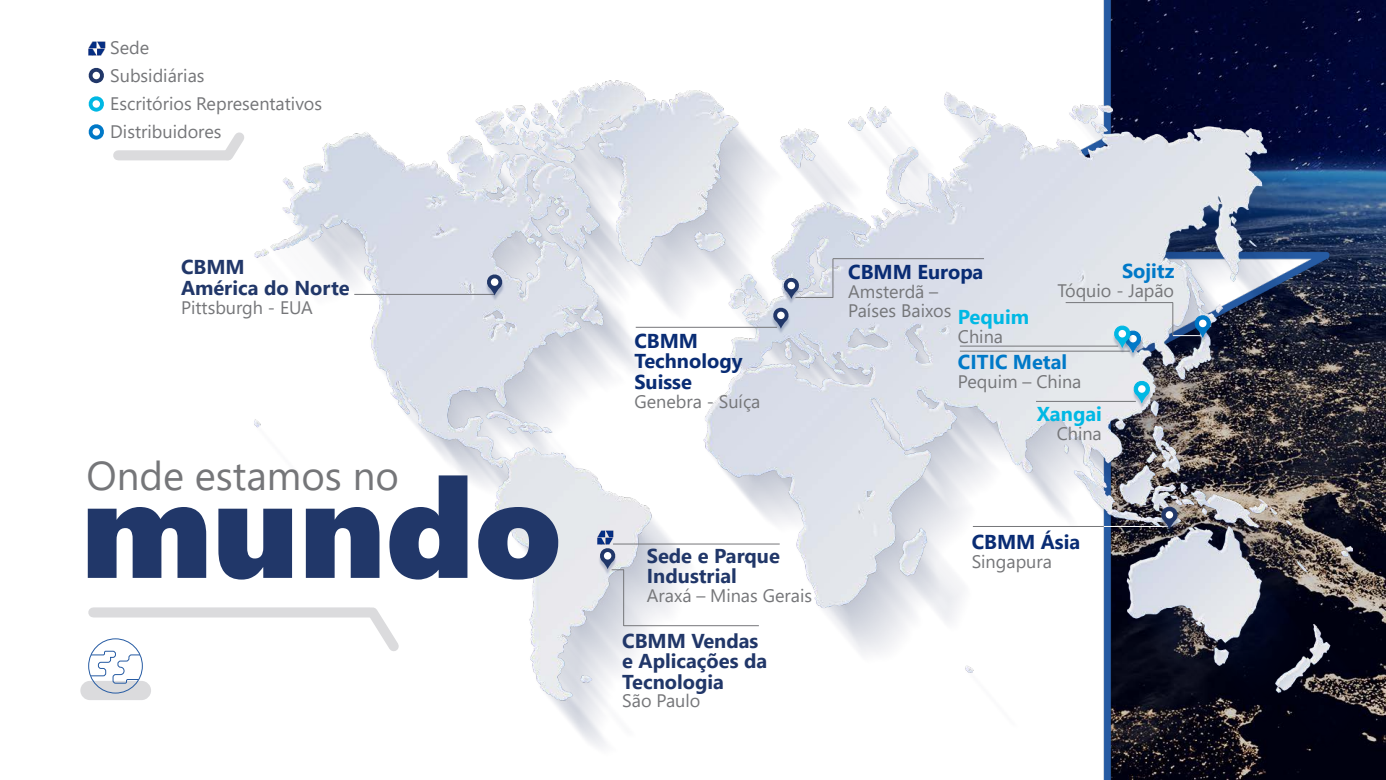
<style>
.page{position:relative;width:1386px;height:780px;background:#fff}
.page>*{position:absolute;margin:0;border:0;box-sizing:border-box;transform-origin:0 0}
.t1{font:138.25px "Segoe UI Black";color:#213769}
.t2{font:40.07px "Segoe UI";color:#757679}
.t3{font:700 20.04px/20.5px "Segoe UI";color:#213769}
.t4{font:700 20.04px/20.5px "Segoe UI";color:#092c74}
.t5{font:700 20.04px "Segoe UI";color:#0079c8}
.t6{font:700 20.04px "Segoe UI";color:#00b8e4}
.t7{font:18.03px/18.4px "Segoe UI";color:#757679}
</style>
<div class="page">
<div style="left:93px;top:607px;width:277px;height:10px;background:#dbdbdd"></div>
<img style="left:1103px;top:0;width:241px;height:51px">
<img style="left:229px;top:51px;width:1156px;height:728px">
<hr style="left:613px;top:543px;width:166px;height:1px;background:#757679">
<hr style="left:354px;top:294px;width:140px;height:1px;background:#757679">
<hr style="left:972px;top:526px;width:197px;height:1px;background:#757679">
<hr style="left:1103px;top:526px;width:66px;height:1px;background:#fff">
<hr style="left:959px;top:351px;width:170px;height:1px;background:#757679">
<hr style="left:1065px;top:302px;width:107px;height:1px;background:#757679">
<hr style="left:1172px;top:303px;width:1px;height:32px;background:#757679">
<hr style="left:1172px;top:335px;width:30px;height:1px;background:#fff">
<img style="left:484px;top:276px;width:21px;height:26px">
<svg style="left:486px;top:273px;width:17px;height:22px"></svg>
<div style="left:491px;top:278px;width:7px;height:8px;background:#fff;border-radius:50%"></div>
<img style="left:1158px;top:508px;width:22px;height:28px">
<svg style="left:1159px;top:505px;width:18px;height:25px"></svg>
<div style="left:1165px;top:511px;width:7px;height:7px;background:#fff;border-radius:50%"></div>
<img style="left:780px;top:279px;width:21px;height:27px">
<svg style="left:782px;top:277px;width:17px;height:22px"></svg>
<div style="left:787px;top:282px;width:8px;height:7px;background:#fff;border-radius:50%"></div>
<img style="left:1122px;top:332px;width:21px;height:28px">
<img style="left:1191px;top:317px;width:22px;height:28px">
<svg style="left:1192px;top:313px;width:18px;height:26px"></svg>
<svg style="left:1198px;top:319px;width:8px;height:8px"></svg>
<div style="left:80px;top:680px;width:71px;height:19px;background:#dbdbdd;border-radius:10px"></div>
<svg style="left:90px;top:650px;width:51px;height:33px"></svg>
<div style="left:88px;top:638px;width:55px;height:55px;border:1px solid #265ba3;border-radius:50%"></div>
<div style="left:118px;top:150px;width:109px;height:10px;background:#dbdbdd"></div>
<svg style="left:214px;top:123px;width:39px;height:46px"></svg>
<svg style="left:88px;top:96px;width:16px;height:16px"></svg>
<div style="left:93px;top:100px;width:7px;height:8px;background:#fff;border-radius:50%"></div>
<svg style="left:88px;top:67px;width:16px;height:16px"></svg>
<div style="left:93px;top:72px;width:7px;height:7px;background:#fff;border-radius:50%"></div>
<svg style="left:88px;top:124px;width:16px;height:15px"></svg>
<div style="left:93px;top:128px;width:7px;height:8px;background:#fff;border-radius:50%"></div>
<img style="left:88px;top:41px;width:18px;height:15px">
<hr style="left:635px;top:327px;width:142px;height:1px;background:#757679">
<img style="left:770px;top:309px;width:21px;height:26px">
<svg style="left:772px;top:307px;width:17px;height:21px"></svg>
<div style="left:777px;top:311px;width:7px;height:8px;background:#fff;border-radius:50%"></div>
<img style="left:596px;top:528px;width:18px;height:16px">
<img style="left:597px;top:549px;width:21px;height:27px">
<hr style="left:623px;top:625px;width:135px;height:1px;background:#757679">
<svg style="left:599px;top:547px;width:25px;height:23px"></svg>
<hr style="left:623px;top:569px;width:1px;height:56px;background:#757679">
<hr style="left:1035px;top:401px;width:100px;height:1px;background:#757679">
<img style="left:1130px;top:382px;width:22px;height:28px">
<svg style="left:1131px;top:379px;width:19px;height:25px"></svg>
<svg style="left:1137px;top:385px;width:8px;height:7px"></svg>
<hr style="left:959px;top:346px;width:159px;height:1px;background:#757679">
<img style="left:1111px;top:327px;width:21px;height:28px">
<svg style="left:1112px;top:324px;width:29px;height:30px"></svg>
<div style="left:1118px;top:330px;width:7px;height:7px;background:#fff;border-radius:50%"></div>
<hr style="left:795px;top:297px;width:38px;height:1px;background:#757679">
<hr style="left:832px;top:259px;width:1px;height:38px;background:#757679">
<hr style="left:832px;top:258px;width:151px;height:1px;background:#757679">
<p class="t7" style="left:110px;top:37px;width:41px">Sede</p>
<p class="t7" style="left:110px;top:65px;width:96px">Subsidiárias</p>
<p class="t7" style="left:110px;top:93px;width:213px">Escritórios Representativos</p>
<p class="t7" style="left:110px;top:120px;width:113px">Distribuidores</p>
<p class="t3" style="left:181px;top:255px;width:170px">CBMM<br>América do Norte</p>
<p class="t7" style="left:181px;top:296px;width:133px">Pittsburgh - EUA</p>
<p class="t2" style="left:86px;top:438px;width:314px">Onde estamos no</p>
<p class="t1" style="left:81px;top:428px;width:482px">mundo</p>
<p class="t4" style="left:634px;top:329px;width:110px">CBMM<br>Technology<br>Suisse</p>
<p class="t7" style="left:634px;top:390px;width:128px">Genebra - Suíça</p>
<p class="t3" style="left:646px;top:543px;width:135px">Sede e Parque<br>Industrial</p>
<p class="t7" style="left:646px;top:585px;width:167px">Araxá – Minas Gerais</p>
<p class="t3" style="left:622px;top:628px;width:147px">CBMM Vendas e Aplicações da<br>Tecnologia</p>
<p class="t7" style="left:622px;top:690px;width:80px">São Paulo</p>
<p class="t4" style="left:848px;top:260px;width:137px">CBMM Europa</p>
<p class="t7" style="left:848px;top:281px;width:105px">Amsterdã –<br>Países Baixos</p>
<p class="t6" style="left:957px;top:298px;width:73px">Pequim</p>
<p class="t7" style="left:957px;top:326px;width:47px">China</p>
<p class="t5" style="left:1121px;top:252px;width:54px">Sojitz</p>
<p class="t7" style="left:1057px;top:280px;width:118px">Tóquio - Japão</p>
<p class="t5" style="left:957px;top:343px;width:111px">CITIC Metal</p>
<p class="t7" style="left:957px;top:371px;width:125px">Pequim – China</p>
<p class="t6" style="left:1036px;top:394px;width:67px">Xangai</p>
<p class="t7" style="left:1056px;top:422px;width:47px">China</p>
<p class="t4" style="left:971px;top:530px;width:110px">CBMM Ásia</p>
<p class="t7" style="left:971px;top:550px;width:82px">Singapura</p>
</div>
